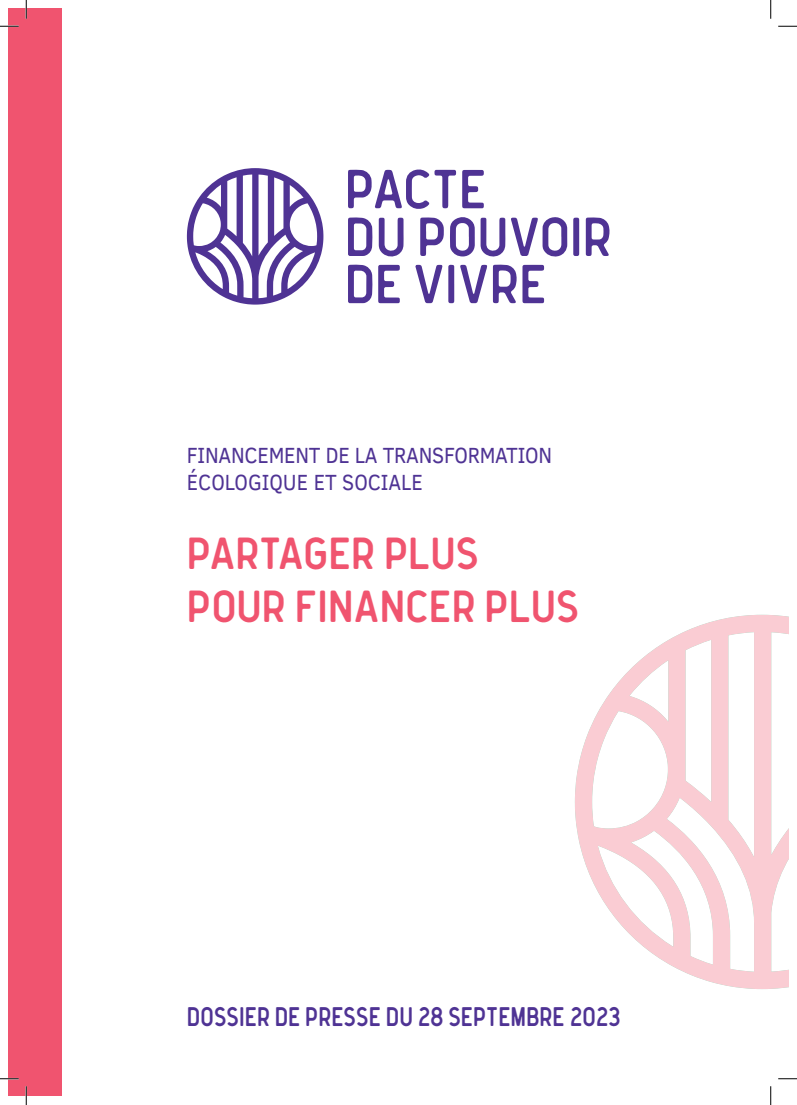
<style>
.page{position:relative;width:797px;height:1105px;background:#fff}
.page>*{position:absolute;margin:0;border:0;box-sizing:border-box;transform-origin:0 0}
.t1{font:43.75px/52.5px "Oregon";color:#f0546f}
.t2{font:26.25px "Oregon";color:#4f3394;scale:.9 1}
.t3{font:22.5px/27px "Clear Sans";letter-spacing:-.01em;color:#4f3394;scale:.9 1}
</style>
<div class="page">
<div style="left:9px;top:9px;width:53px;height:1087px;background:#f0546f"></div>
<svg style="left:187px;top:168px;width:136px;height:137px"></svg>
<svg style="left:462px;top:170px;width:22px;height:38px"></svg>
<svg style="left:348px;top:169px;width:108px;height:40px"></svg>
<svg style="left:348px;top:217px;width:24px;height:39px"></svg>
<svg style="left:586px;top:217px;width:24px;height:39px"></svg>
<svg style="left:379px;top:218px;width:24px;height:39px"></svg>
<svg style="left:420px;top:217px;width:24px;height:39px"></svg>
<svg style="left:450px;top:217px;width:117px;height:40px"></svg>
<svg style="left:573px;top:218px;width:6px;height:38px"></svg>
<svg style="left:348px;top:265px;width:24px;height:38px"></svg>
<svg style="left:378px;top:265px;width:22px;height:38px"></svg>
<svg style="left:493px;top:265px;width:51px;height:38px"></svg>
<svg style="left:415px;top:265px;width:27px;height:38px"></svg>
<svg style="left:460px;top:265px;width:27px;height:38px"></svg>
<svg style="left:448px;top:264px;width:6px;height:39px"></svg>
<svg style="left:575px;top:615px;width:213px;height:374px"></svg>
<svg style="left:0;top:25px;width:19px;height:2px"></svg>
<svg style="left:778px;top:25px;width:19px;height:2px"></svg>
<svg style="left:0;top:1078px;width:19px;height:1px"></svg>
<svg style="left:778px;top:1078px;width:19px;height:1px"></svg>
<svg style="left:25px;top:0;width:2px;height:19px"></svg>
<svg style="left:25px;top:1086px;width:2px;height:19px"></svg>
<svg style="left:770px;top:0;width:1px;height:19px"></svg>
<svg style="left:770px;top:1086px;width:1px;height:19px"></svg>
<p class="t3" style="left:187px;top:441px;width:407px">FINANCEMENT DE LA TRANSFORMATION<br>ÉCOLOGIQUE ET SOCIALE</p>
<h1 class="t1" style="left:187px;top:527px;width:394px">PARTAGER PLUS<br>POUR FINANCER PLUS</h1>
<p class="t2" style="left:187px;top:1002px;width:484px">DOSSIER DE PRESSE DU 28 SEPTEMBRE 2023</p>
</div>
